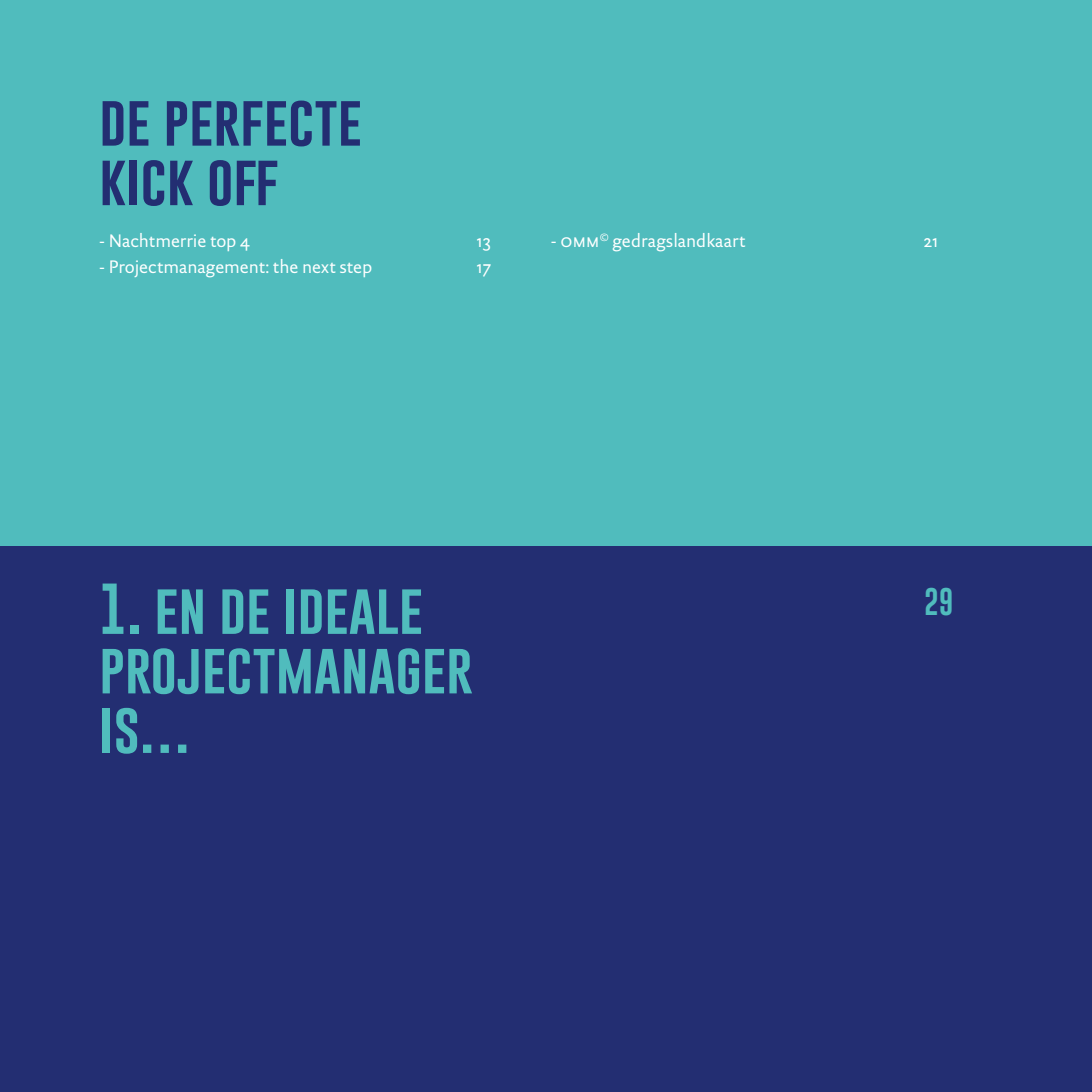
<style>
.page{position:relative;width:1092px;height:1092px;background:#fff}
.page>*{position:absolute;margin:0;border:0;box-sizing:border-box;transform-origin:0 0}
.t1{font:52.5px/59.5px "Gobold";color:#50bcbd}
.t2{font:52.5px/59.5px "Gobold";color:#232e72}
.t3{font:28px "Gobold";color:#50bcbd}
.t4{font:18.38px "DTL Documenta Sans T";color:#fff}
.t5{font:18.38px/26.2px "DTL Documenta Sans T Caps";color:#fff}
.s1{font-family:"DTL Documenta Sans T Caps"}
</style>
<div class="page">
<div style="left:0;top:546px;width:1091px;height:545px;background:#232e72"></div>
<div style="left:0;top:0;width:1091px;height:546px;background:#50bcbd"></div>
<h1 class="t2" style="left:99px;top:91px;width:264px">DE PERFECTE<br>KICK OFF</h1>
<p class="t4" style="left:99px;top:229px;width:152px">- Nachtmerrie top <span class="s1">4</span></p>
<p class="t4" style="left:99px;top:256px;width:274px">- Projectmanagement: the next step</p>
<p class="t5" style="left:477px;top:227px;width:15px">13<br>17</p>
<p class="t4" style="left:551px;top:229px;width:196px">- <span class="s1">omm</span><sup>©</sup> gedragslandkaart</p>
<p class="t5" style="left:923px;top:227px;width:16px">21</p>
<h1 class="t1" style="left:99px;top:579px;width:375px">1. EN DE IDEALE<br>PROJECTMANAGER<br>IS…</h1>
<h2 class="t3" style="left:923px;top:583px;width:31px">29</h2>
</div>
